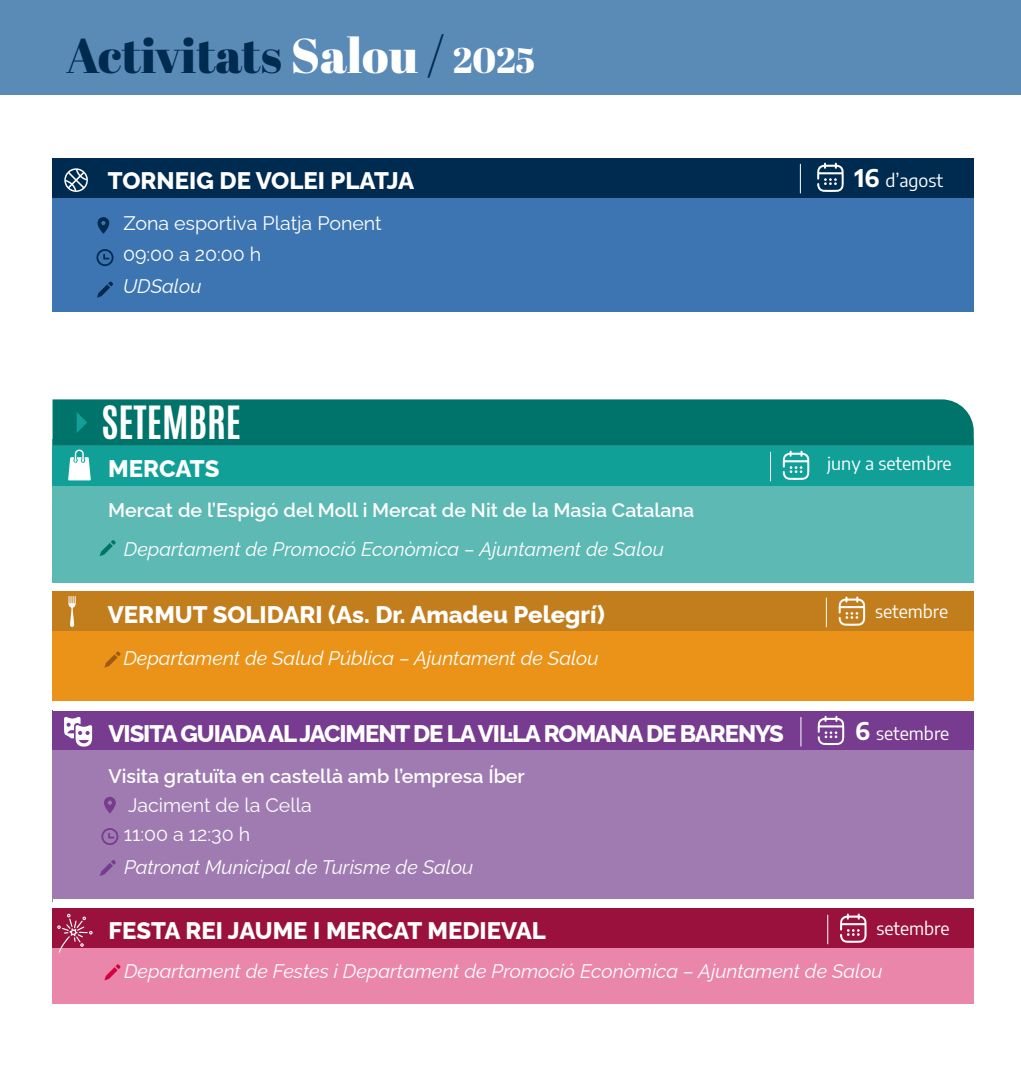
<style>
.page{position:relative;width:1021px;height:1085px;background:#fff}
.page>*{position:absolute;margin:0;border:0;box-sizing:border-box;transform-origin:0 0}
.t1{font:48.82px "Abril Fatface";color:#002b51}
.t2{font:700 38.25px "Antonio";color:#fff}
.t3{font:800 23.85px "Raleway";letter-spacing:-.005em;color:#fff}
.t4{font:800 23.85px "Raleway";letter-spacing:-.045em;color:#fff}
.t5{font:italic 19.57px "Raleway";color:#fff}
.t6{font:600 19.57px "Raleway";color:#fff}
.t7{font:19.57px/31.5px "Raleway";color:#fff}
.t8{font:17.78px "Encode Sans";color:#fff}
.s1{color:#fff}
.s2{font-size:35.55px;color:#fff}
.s3{font-weight:700;font-size:23.85px}
</style>
<div class="page">
<div style="left:52px;top:158px;width:921px;height:154px;background:#3c75b2"></div>
<div style="left:52px;top:158px;width:921px;height:40px;background:#002b51"></div>
<svg style="left:64px;top:168px;width:24px;height:24px"></svg>
<svg style="left:97px;top:281px;width:16px;height:16px"></svg>
<svg style="left:97px;top:217px;width:12px;height:16px"></svg>
<svg style="left:96px;top:249px;width:18px;height:17px"></svg>
<svg style="left:817px;top:163px;width:26px;height:29px"></svg>
<svg style="left:800px;top:164px;width:1px;height:29px"></svg>
<div style="left:52px;top:591px;width:921px;height:110px;background:#ea9318"></div>
<div style="left:52px;top:591px;width:921px;height:40px;background:#c27d1d"></div>
<svg style="left:838px;top:596px;width:27px;height:29px"></svg>
<svg style="left:826px;top:598px;width:1px;height:28px"></svg>
<div style="left:53px;top:710px;width:920px;height:191px;background:#9f7bb1"></div>
<div style="left:53px;top:710px;width:920px;height:40px;background:#773b8f"></div>
<svg style="left:104px;top:796px;width:12px;height:17px"></svg>
<svg style="left:100px;top:860px;width:16px;height:15px"></svg>
<svg style="left:101px;top:828px;width:18px;height:17px"></svg>
<div style="left:53px;top:908px;width:920px;height:95px;background:#ea86a9"></div>
<div style="left:53px;top:908px;width:920px;height:40px;background:#9b113d"></div>
<svg style="left:57px;top:913px;width:36px;height:39px"></svg>
<svg style="left:840px;top:913px;width:26px;height:29px"></svg>
<svg style="left:827px;top:914px;width:1px;height:29px"></svg>
<svg style="left:817px;top:715px;width:27px;height:30px"></svg>
<svg style="left:800px;top:717px;width:1px;height:29px"></svg>
<svg style="left:64px;top:716px;width:28px;height:30px"></svg>
<div style="left:53px;top:439px;width:920px;height:143px;background:#5cb9b4"></div>
<div style="left:53px;top:445px;width:920px;height:40px;background:#10a098"></div>
<svg style="left:100px;top:540px;width:16px;height:16px"></svg>
<svg style="left:53px;top:399px;width:920px;height:82px"></svg>
<svg style="left:104px;top:651px;width:16px;height:16px"></svg>
<svg style="left:104px;top:964px;width:16px;height:16px"></svg>
<div style="left:53px;top:899px;width:958px;height:8px;background:#fff"></div>
<div style="left:0;top:0;width:1020px;height:94px;background:#5a8ab6"></div>
<svg style="left:68px;top:596px;width:8px;height:31px"></svg>
<h1 class="t1" style="left:66px;top:21px;width:470px">Activitats <span class="s1">Salou</span> / <span class="s2">2025</span></h1>
<p class="t3" style="left:108px;top:162px;width:308px">TORNEIG DE VOLEI PLATJA</p>
<p class="t7" style="left:123px;top:205px;width:260px">Zona esportiva Platja Ponent<br>09:00 a 20:00 h</p>
<p class="t5" style="left:123px;top:270px;width:80px">UDSalou</p>
<p class="t8" style="left:854px;top:168px;width:90px"><span class="s3">16</span> d’agost</p>
<h2 class="t2" style="left:101px;top:393px;width:141px">SETEMBRE</h2>
<p class="t3" style="left:108px;top:449px;width:113px">MERCATS</p>
<p class="t6" style="left:108px;top:494px;width:587px">Mercat de l’Espigó del Moll i Mercat de Nit de la Masia Catalana</p>
<p class="t5" style="left:124px;top:533px;width:541px">Departament de Promoció Econòmica – Ajuntament de Salou</p>
<p class="t3" style="left:108px;top:595px;width:498px">VERMUT SOLIDARI (As. Dr. Amadeu Pelegrí)</p>
<p class="t5" style="left:123px;top:642px;width:477px">Departament de Salud Pública – Ajuntament de Salou</p>
<p class="t4" style="left:108px;top:714px;width:677px">VISITA GUIADA AL JACIMENT DE LA VIL·LA ROMANA DE BARENYS</p>
<p class="t6" style="left:108px;top:760px;width:418px">Visita gratuïta en castellà amb l’empresa Íber</p>
<p class="t7" style="left:124px;top:788px;width:189px;line-height:29.2px">Jaciment de la Cella<br>11:00 a 12:30 h</p>
<p class="t5" style="left:124px;top:851px;width:351px">Patronat Municipal de Turisme de Salou</p>
<p class="t8" style="left:827px;top:451px;width:126px">juny a setembre</p>
<p class="t8" style="left:875px;top:599px;width:75px">setembre</p>
<p class="t8" style="left:855px;top:721px;width:96px"><span class="s3">6</span> setembre</p>
<p class="t8" style="left:876px;top:916px;width:75px">setembre</p>
<p class="t3" style="left:108px;top:911px;width:439px">FESTA REI JAUME I MERCAT MEDIEVAL</p>
<p class="t5" style="left:124px;top:954px;width:760px">Departament de Festes i Departament de Promoció Econòmica – Ajuntament de Salou</p>
</div>
